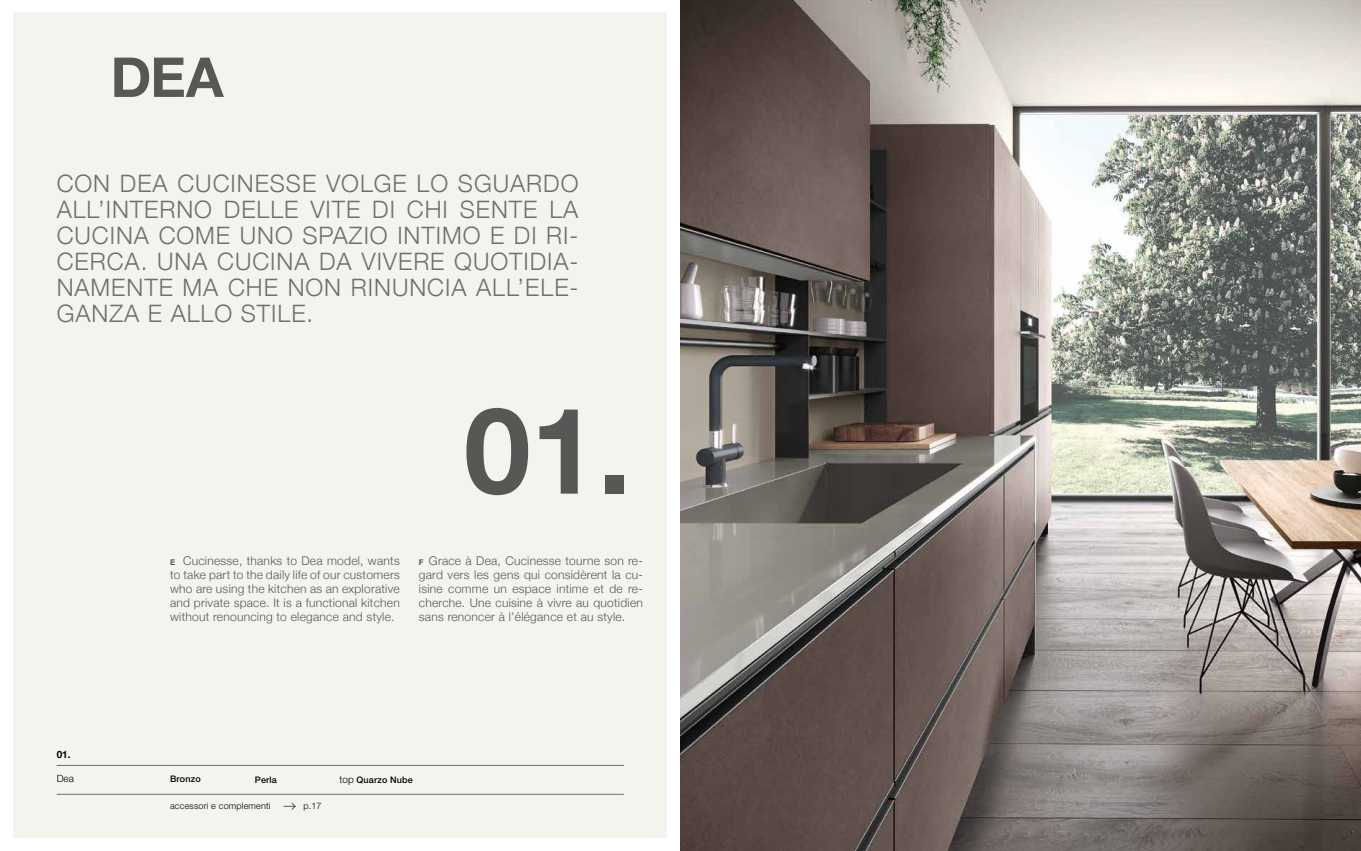
<style>
.page{position:relative;width:1361px;height:851px;background:#fff}
.page>*{position:absolute;margin:0;border:0;box-sizing:border-box;transform-origin:0 0}
.t1{font:700 120px "Helvetica Neue";color:#575756}
.t2{font:700 55px "Helvetica Neue";color:#575756}
.t3{font:300 24px/26px "Helvetica Neue";letter-spacing:.04em;color:#706f6f;text-align:justify}
.t4{font:300 12px/14px "Helvetica Neue";letter-spacing:.02em;color:#575756;text-align:justify}
.t5{font:700 10px "Helvetica Neue";color:#000}
.t6{font:300 10px "Helvetica Neue LT Std";color:#000}
.t7{font:300 9px "Helvetica Neue LT Std";letter-spacing:.02em;color:#000}
.t8{font:500 9px "Helvetica Neue LT Std";letter-spacing:.02em;color:#000}
.s1{font-weight:700;font-size:8px}
.s2{font-weight:300;font-size:10px}
</style>
<div class="page">
<div style="left:13px;top:13px;width:653px;height:825px;background:#f5f3ee"></div>
<img style="left:680px;top:0;width:681px;height:850px">
<hr style="left:57px;top:793px;width:567px;height:1px;background:#706f6f">
<hr style="left:57px;top:765px;width:567px;height:1px;background:#706f6f">
<svg style="left:283px;top:803px;width:13px;height:7px"></svg>
<h2 class="t2" style="left:111px;top:34px;width:114px">DEA</h2>
<h3 class="t3" style="left:57px;top:169px;width:523px">CON DEA CUCINESSE VOLGE LO SGUARDO ALL’INTERNO DELLE VITE DI CHI SENTE LA CUCINA COME UNO SPAZIO INTIMO E DI RI-CERCA. UNA CUCINA DA VIVERE QUOTIDIA-NAMENTE MA CHE NON RINUNCIA ALL’ELE-GANZA E ALLO STILE.</h3>
<p class="t5" style="left:57px;top:746px;width:15px">01.</p>
<p class="t6" style="left:57px;top:772px;width:19px">Dea</p>
<h1 class="t1" style="left:464px;top:356px;width:168px">01.</h1>
<p class="t4" style="left:170px;top:552px;width:231px"><span class="s1">E</span> Cucinesse, thanks to Dea model, wants to take part to the daily life of our customers who are using the kitchen as an explorative and private space. It is a functional kitchen without renouncing to elegance and style.</p>
<p class="t4" style="left:419px;top:552px;width:225px"><span class="s1">F</span> Grace à Dea, Cucinesse tourne son re&shy;gard vers les gens qui considèrent la cu&shy;isine comme un espace intime et de re&shy;cherche. Une cuisine à vivre au quotidien sans renoncer à l’élégance et au style.</p>
<p class="t8" style="left:170px;top:773px;width:32px">Bronzo</p>
<p class="t8" style="left:255px;top:774px;width:24px">Perla</p>
<p class="t8" style="left:339px;top:774px;width:75px"><span class="s2">top</span> Quarzo Nube</p>
<p class="t7" style="left:170px;top:800px;width:102px">accessori e complementi</p>
<p class="t7" style="left:303px;top:800px;width:20px">p.17</p>
</div>
